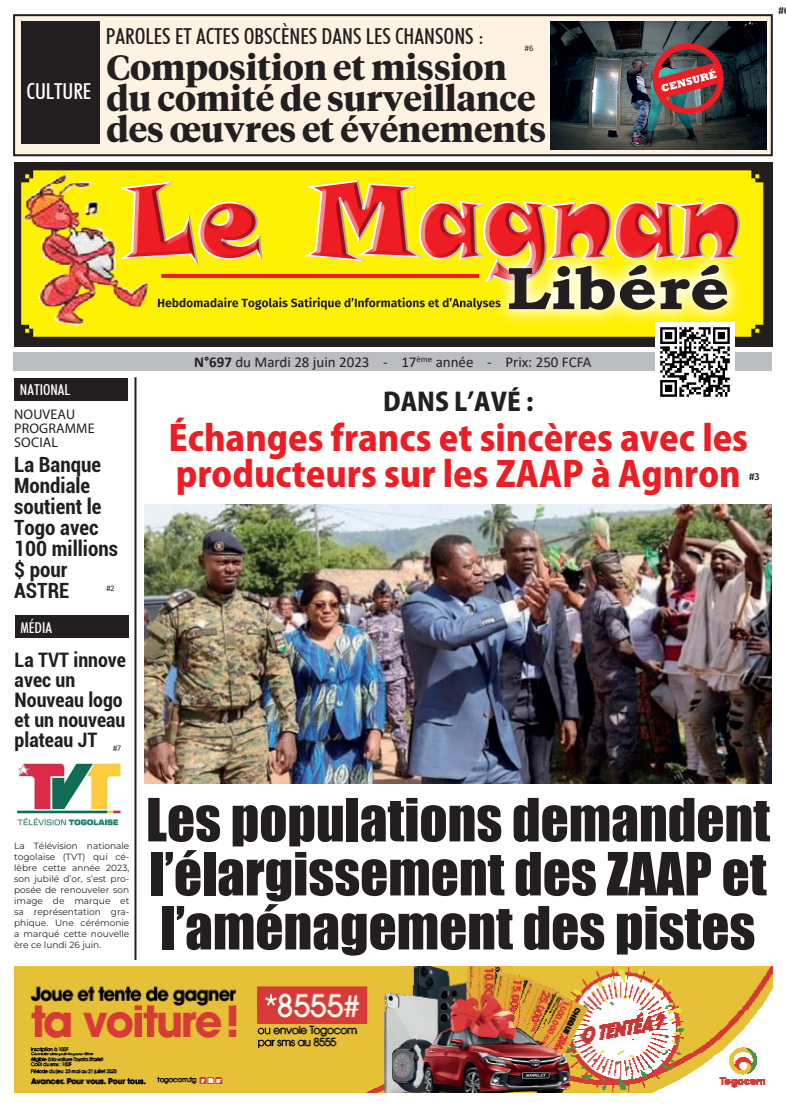
<style>
.page{position:relative;width:786px;height:1106px;background:#fff}
.page>*{position:absolute;margin:0;border:0;box-sizing:border-box;transform-origin:0 0}
.t1{font:55px/54px "Impact";color:#231f20;text-align:justify}
.t2{font:700 35px/31px "Tiempos Headline";color:#231f20}
.t3{font:800 35px/36px "Koz Go Pr 6 N";color:#ee1d23}
.t4{font:800 25px "Koz Go Pr 6 N";color:#231f20}
.t5{font:500 condensed 22px "Futura BT";color:#231f20}
.t6{font:500 condensed 22px "Futura BT";color:#fff}
.t7{font:700 condensed 21px/21px "Roboto";color:#231f20}
.t8{font:700 condensed 20px/20px "Roboto";color:#231f20}
.t9{font:15px "Calibri";color:#231f20}
.t10{font:500 condensed 15px "Futura BT";color:#fff}
.t11{font:14px/14px "Myriad Pro";letter-spacing:.01em;color:#231f20}
.t12{font:500 10px "Fira Sans";color:#231f20}
.t13{font:100 9px/11px "Montserrat";color:#231f20;text-align:justify}
.t14{font:8px "Fira Sans";color:#231f20}
.s1{font-weight:700}
</style>
<div class="page">
<img style="left:16px;top:763px;width:107px;height:65px">
<div style="left:14px;top:352px;width:757px;height:19px;background:#bcbdc0"></div>
<div style="left:14px;top:162px;width:758px;height:185px;background:#231f20"></div>
<div style="left:13px;top:169px;width:752px;height:178px;background:#231f20"></div>
<div style="left:25px;top:170px;width:738px;height:167px;background:#fff101"></div>
<img style="left:21px;top:170px;width:130px;height:157px">
<div style="left:119px;top:180px;width:620px;height:103px;background:#231f20;opacity:.88"></div>
<svg style="left:490px;top:247px;width:255px;height:81px;background:#f6d33a"></svg>
<svg style="left:508px;top:265px;width:219px;height:45px"></svg>
<svg style="left:158px;top:297px;width:342px;height:13px"></svg>
<img style="left:655px;top:322px;width:79px;height:75px">
<img style="left:15px;top:966px;width:757px;height:126px">
<hr style="left:134px;top:377px;width:2px;height:583px;background:#231f20">
<div style="left:14px;top:378px;width:114px;height:22px;background:#231f20"></div>
<div style="left:15px;top:615px;width:113px;height:23px;background:#231f20"></div>
<div style="left:14px;top:15px;width:757px;height:140px;background:#fef2e3"></div>
<div style="left:13px;top:14px;width:759px;height:142px;border:2px solid #231f20"></div>
<div style="left:21px;top:21px;width:78px;height:123px;background:#231f20"></div>
<img style="left:550px;top:21px;width:216px;height:129px">
<img style="left:651px;top:43px;width:73px;height:75px">
<img style="left:144px;top:504px;width:627px;height:279px">
<h3 class="t6" style="left:27px;top:77px;width:66px">CULTURE</h3>
<h3 class="t5" style="left:106px;top:23px;width:379px">PAROLES ET ACTES OBSCÈNES DANS LES CHANSONS :</h3>
<p class="t14" style="left:524px;top:42px;width:10px">#6</p>
<h2 class="t2" style="left:106px;top:50px;width:441px">Composition et mission du comité de surveillance des œuvres et événements</h2>
<p class="t12" style="left:778px;top:2px;width:7px">#</p>
<h3 class="t10" style="left:20px;top:380px;width:52px">NATIONAL</h3>
<h3 class="t11" style="left:14px;top:407px;width:82px">NOUVEAU<br>PROGRAMME<br>SOCIAL</h3>
<h3 class="t7" style="left:14px;top:453px;width:105px">La Banque<br>Mondiale soutient le<br>Togo avec<br>100 millions $ pour<br>ASTRE</h3>
<p class="t14" style="left:106px;top:582px;width:10px">#2</p>
<h3 class="t10" style="left:20px;top:618px;width:33px">MÉDIA</h3>
<h3 class="t8" style="left:15px;top:648px;width:113px">La TVT innove avec un<br>Nouveau logo et un nouveau plateau JT</h3>
<p class="t14" style="left:113px;top:742px;width:9px">#7</p>
<p class="t13" style="left:14px;top:839px;width:117px">La Télévision nationale togolaise (TVT) qui cé&shy;lèbre cette année 2023, son jubilé d’or, s’est pro&shy;posée de renouveler son image de marque et sa représentation gra&shy;phique. Une cérémonie a marqué cette nouvelle ère ce lundi 26 juin.</p>
<h3 class="t9" style="left:194px;top:352px;width:398px"><span class="s1">N°697</span> du Mardi 28 juin 2023 - 17<sup>ème</sup> année - Prix: 250 FCFA</h3>
<h3 class="t4" style="left:383px;top:388px;width:152px">DANS L’AVÉ :</h3>
<h2 class="t3" style="left:168px;top:421px;width:580px">Échanges francs et sincères avec les producteurs sur les ZAAP à Agnron</h2>
<p class="t12" style="left:748px;top:468px;width:12px">#3</p>
<h1 class="t1" style="left:146px;top:791px;width:625px">Les populations demandent l’élargissement des ZAAP et l’aménagement des pistes</h1>
</div>
